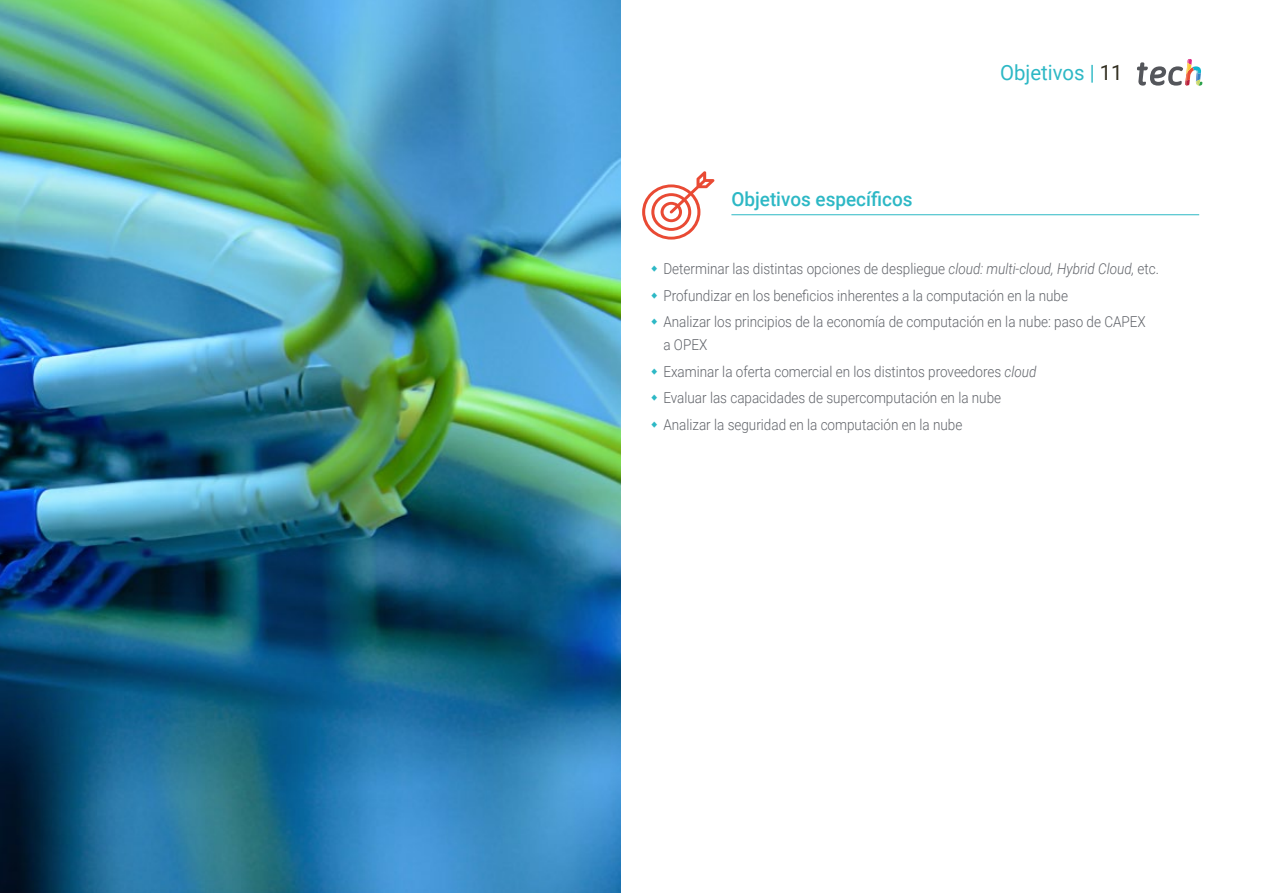
<style>
.page{position:relative;width:1263px;height:893px;background:#fff}
.page>*{position:absolute;margin:0;border:0;box-sizing:border-box;transform-origin:0 0}
.t1{font:21px "Roboto";color:#2db8c5}
.t2{font:500 19.5px "Roboto";color:#2db8c5}
.t3{font:300 15px/26.7px "Roboto";color:#61646a;scale:.9 1}
.s1{color:#312e20}
.s2{font-style:italic}
</style>
<div class="page">
<hr style="left:731px;top:214px;width:468px;height:1px;background:#2db8c5">
<svg style="left:642px;top:171px;width:72px;height:69px"></svg>
<img style="left:0;top:0;width:621px;height:893px">
<svg style="left:1137px;top:59px;width:65px;height:27px"></svg>
<h2 class="t2" style="left:731px;top:185px;width:183px">Objetivos específicos</h2>
<h1 class="t1" style="left:1000px;top:57px;width:124px">Objetivos | <span class="s1">11</span></h1>
<p class="t3" style="left:663px;top:255px;width:552px">Determinar las distintas opciones de despliegue <span class="s2">cloud: multi-cloud, Hybrid Cloud,</span> etc.<br>Profundizar en los beneficios inherentes a la computación en la nube<br>Analizar los principios de la economía de computación en la nube: paso de CAPEX</p>
<p class="t3" style="left:663px;top:331px;width:416px">a OPEX<br>Examinar la oferta comercial en los distintos proveedores <span class="s2">cloud </span>Evaluar las capacidades de supercomputación en la nube Analizar la seguridad en la computación en la nube</p>
</div>
